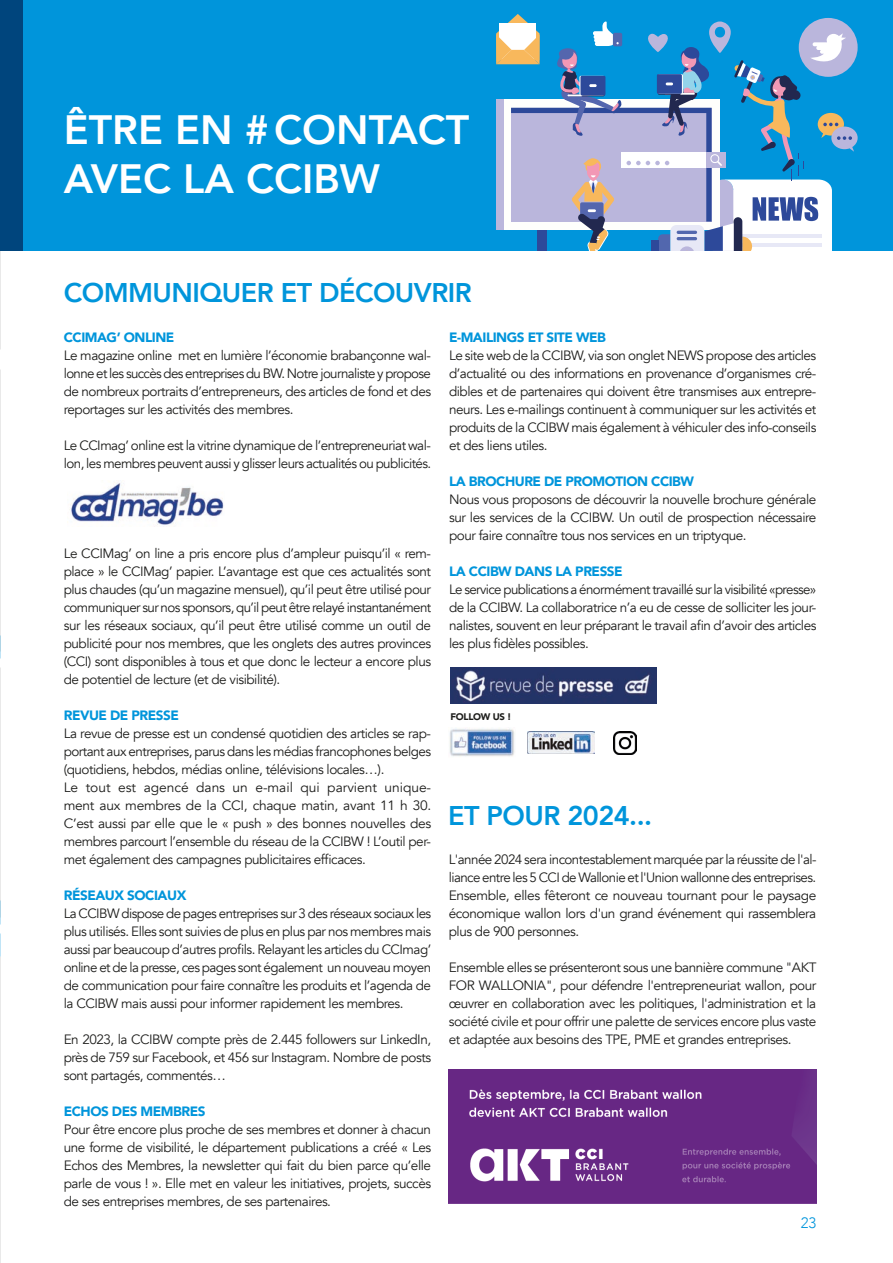
<style>
.page{position:relative;width:893px;height:1263px;background:#fff}
.page>*{position:absolute;margin:0;border:0;box-sizing:border-box;transform-origin:0 0}
.t1{font:800 40.95px/49.1px "Avenir";color:#fff}
.t2{font:800 27px "Avenir";letter-spacing:-.02em;color:#0095db}
.t3{font:300 15px "Avenir";color:#0095db}
.Body_courant{font:13.5px/18px "Avenir";letter-spacing:-.035em;color:#1d1d1b;text-align:justify}
.Titre_3{font:900 13.5px "Avenir";letter-spacing:-.035em;color:#0095db}
.Nom{font:900 13.5px "Avenir";letter-spacing:-.035em;color:#0095db}
.Body_courant-2{font:900 9.6px "Avenir";letter-spacing:-.03em;color:#1d1d1b}
</style>
<div class="page">
<img style="left:0;top:0;width:1px;height:350px">
<img style="left:0;top:667px;width:1px;height:250px">
<img style="left:0;top:369px;width:1px;height:283px">
<img style="left:70px;top:482px;width:154px;height:43px">
<div style="left:23px;top:0;width:870px;height:251px;background:#0095db"></div>
<svg style="left:496px;top:14px;width:362px;height:237px"></svg>
<div style="left:0;top:0;width:23px;height:251px;background:#00457d"></div>
<img style="left:451px;top:668px;width:205px;height:35px">
<img style="left:449px;top:728px;width:66px;height:29px">
<img style="left:527px;top:732px;width:67px;height:21px">
<img style="left:613px;top:731px;width:23px;height:23px">
<img style="left:449px;top:1069px;width:367px;height:134px">
<p class="t1" style="left:64px;top:105px;width:407px">ÊTRE EN #CONTACT<br>AVEC LA CCIBW</p>
<p class="t2" style="left:64px;top:271px;width:410px">COMMUNIQUER ET DÉCOUVRIR</p>
<p class="Titre_3" style="left:64px;top:326px;width:112px">CCIMAG’ ONLINE</p>
<p class="Body_courant" style="left:64px;top:347px;width:369px">Le magazine online met en lumière l’économie brabançonne wal&shy;lonne et les succès des entreprises du BW. Notre journaliste y propose de nombreux portraits d’entrepreneurs, des articles de fond et des reportages sur les activités des membres.</p>
<p class="Body_courant" style="left:64px;top:437px;width:369px">Le CCImag’ online est la vitrine dynamique de l’entrepreneuriat wal&shy;lon, les membres peuvent aussi y glisser leurs actualités ou publicités.</p>
<p class="Body_courant" style="left:64px;top:545px;width:369px">Le CCIMag’ on line a pris encore plus d’ampleur puisqu’il « rem&shy;place » le CCIMag’ papier. L’avantage est que ces actualités sont plus chaudes (qu’un magazine mensuel), qu’il peut être utilisé pour communiquer sur nos sponsors, qu’il peut être relayé instantanément sur les réseaux sociaux, qu’il peut être utilisé comme un outil de publicité pour nos membres, que les onglets des autres provinces (CCI) sont disponibles à tous et que donc le lecteur a encore plus de potentiel de lecture (et de visibilité).</p>
<p class="Nom" style="left:64px;top:704px;width:117px">REVUE DE PRESSE</p>
<p class="Body_courant" style="left:64px;top:725px;width:369px">La revue de presse est un condensé quotidien des articles se rap&shy;portant aux entreprises, parus dans les médias francophones belges (quotidiens, hebdos, médias online, télévisions locales…).</p>
<p class="Body_courant" style="left:64px;top:779px;width:369px">Le tout est agencé dans un e-mail qui parvient unique&shy;ment aux membres de la CCI, chaque matin, avant 11 h 30.<br>C’est aussi par elle que le « push » des bonnes nouvelles des membres parcourt l’ensemble du réseau de la CCIBW ! L’outil per&shy;met également des campagnes publicitaires efficaces.</p>
<p class="Titre_3" style="left:64px;top:884px;width:124px">RÉSEAUX SOCIAUX</p>
<p class="Body_courant" style="left:64px;top:905px;width:369px">La CCIBW dispose de pages entreprises sur 3 des réseaux sociaux les plus utilisés. Elles sont suivies de plus en plus par nos membres mais aussi par beaucoup d’autres profils. Relayant les articles du CCImag’ online et de la presse, ces pages sont également un nouveau moyen de communication pour faire connaître les produits et l’agenda de la CCIBW mais aussi pour informer rapidement les membres.</p>
<p class="Body_courant" style="left:64px;top:1031px;width:369px">En 2023, la CCIBW compte près de 2.445 followers sur LinkedIn, près de 759 sur Facebook, et 456 sur Instagram. Nombre de posts sont partagés, commentés…</p>
<p class="Titre_3" style="left:64px;top:1100px;width:143px">ECHOS DES MEMBRES</p>
<p class="Body_courant" style="left:64px;top:1121px;width:369px">Pour être encore plus proche de ses membres et donner à chacun une forme de visibilité, le département publications a créé « Les Echos des Membres, la newsletter qui fait du bien parce qu’elle parle de vous ! ». Elle met en valeur les initiatives, projets, succès de ses entreprises membres, de ses partenaires.</p>
<p class="Titre_3" style="left:449px;top:326px;width:158px">E-MAILINGS ET SITE WEB</p>
<p class="Body_courant" style="left:449px;top:347px;width:369px">Le site web de la CCIBW, via son onglet NEWS propose des articles d’actualité ou des informations en provenance d’organismes cré&shy;dibles et de partenaires qui doivent être transmises aux entrepre&shy;neurs. Les e-mailings continuent à communiquer sur les activités et produits de la CCIBW mais également à véhiculer des info-conseils et des liens utiles.</p>
<p class="Titre_3" style="left:449px;top:470px;width:246px">LA BROCHURE DE PROMOTION CCIBW</p>
<p class="Body_courant" style="left:449px;top:491px;width:369px">Nous vous proposons de découvrir la nouvelle brochure générale sur les services de la CCIBW. Un outil de prospection nécessaire pour faire connaître tous nos services en un triptyque.</p>
<p class="Titre_3" style="left:449px;top:560px;width:175px">LA CCIBW DANS LA PRESSE</p>
<p class="Body_courant" style="left:449px;top:581px;width:369px">Le service publications a énormément travaillé sur la visibilité «presse» de la CCIBW. La collaboratrice n’a eu de cesse de solliciter les jour&shy;nalistes, souvent en leur préparant le travail afin d’avoir des articles les plus fidèles possibles.</p>
<p class="Body_courant-2" style="left:450px;top:708px;width:63px">FOLLOW US !</p>
<p class="t2" style="left:448px;top:795px;width:205px">ET POUR 2024...</p>
<p class="Body_courant" style="left:449px;top:851px;width:369px">L'année 2024 sera incontestablement marquée par la réussite de l'al&shy;liance entre les 5 CCI de Wallonie et l'Union wallonne des entreprises.</p>
<p class="Body_courant" style="left:449px;top:887px;width:369px">Ensemble, elles fêteront ce nouveau tournant pour le paysage économique wallon lors d'un grand événement qui rassemblera plus de 900 personnes.</p>
<p class="Body_courant" style="left:449px;top:959px;width:369px">Ensemble elles se présenteront sous une bannière commune "AKT FOR WALLONIA", pour défendre l'entrepreneuriat wallon, pour œuvrer en collaboration avec les politiques, l'administration et la société civile et pour offrir une palette de services encore plus vaste et adaptée aux besoins des TPE, PME et grandes entreprises.</p>
<p class="t3" style="left:801px;top:1214px;width:17px">23</p>
</div>
